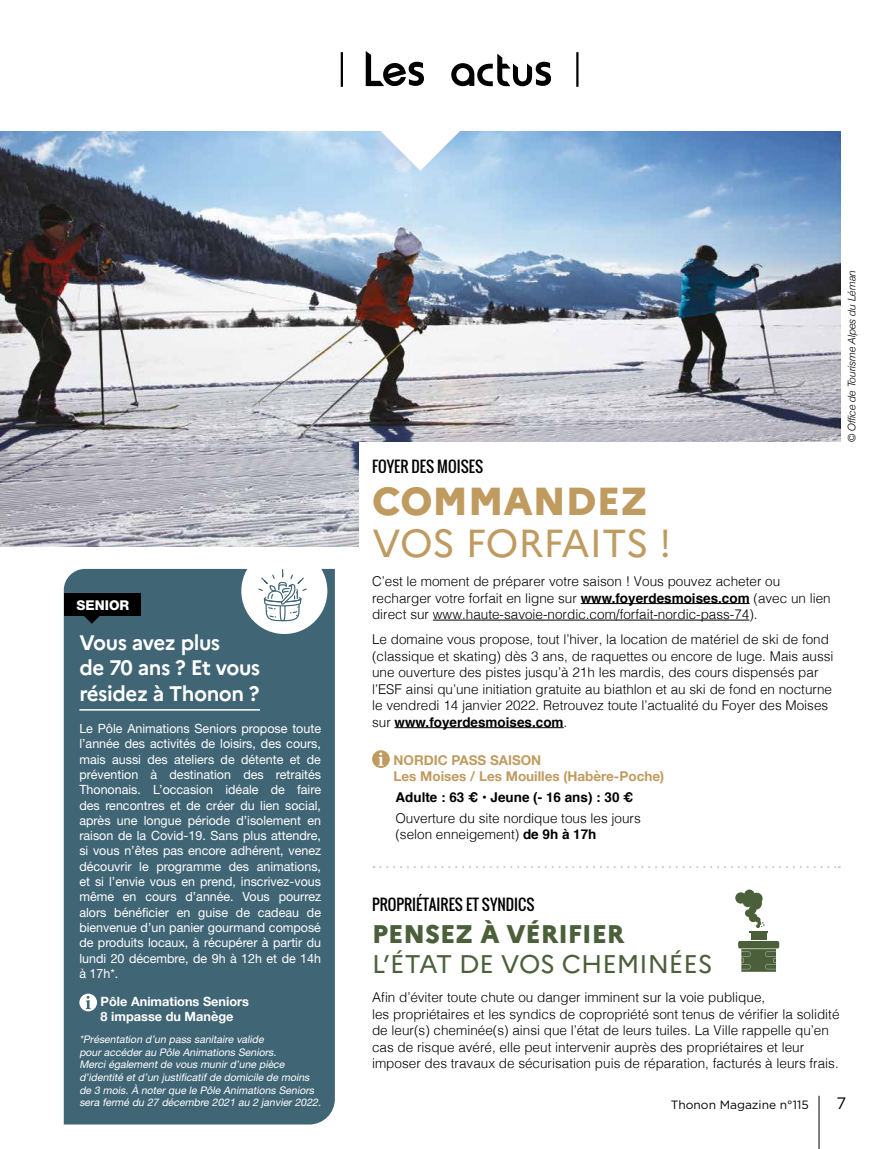
<style>
.page{position:relative;width:893px;height:1149px;background:#fff}
.page>*{position:absolute;margin:0;border:0;box-sizing:border-box;transform-origin:0 0}
.t1{font:39px "Marianne";letter-spacing:-.005em;color:#c09b60}
.t2{font:800 39px "Marianne";color:#c09b60}
.t3{font:25.5px "Marianne";color:#4b603a}
.t4{font:800 25.5px "Marianne";color:#4b603a}
.t5{font:700 21px/25.2px "Marianne";letter-spacing:-.02em;color:#fff}
.t6{font:16.5px "Gotham";color:#000}
.t7{font:15px "Oswald";color:#000}
.t8{font:300 13.5px/16.5px "Helvetica";color:#000}
.t9{font:700 13.5px/16.5px "Helvetica Neue";color:#c09b60}
.t10{font:700 13.5px "Helvetica";color:#000}
.t11{font:800 13.5px "Helvetica Neue";color:#fff}
.t12{font:12.75px/15.3px "Helvetica Neue";color:#fff;text-align:justify}
.t13{font:700 12.75px/15.3px "Helvetica Neue";color:#fff}
.t14{font:12px "Gotham";color:#000}
.t15{font:italic 10.5px/12.6px "Helvetica Neue";color:#fff}
.t16{font:italic 300 10.5px "Helvetica Neue";color:#000}
.s1{font-weight:700}
</style>
<div class="page">
<hr style="left:341px;top:52px;width:2px;height:35px;background:#000">
<hr style="left:576px;top:52px;width:2px;height:35px;background:#000">
<svg style="left:366px;top:51px;width:58px;height:35px"></svg>
<svg style="left:451px;top:54px;width:100px;height:32px"></svg>
<hr style="left:819px;top:1095px;width:1px;height:53px;background:#000">
<img style="left:0;top:131px;width:840px;height:415px">
<svg style="left:63px;top:131px;width:778px;height:40px"></svg>
<div style="left:359px;top:442px;width:491px;height:409px;background:#fff"></div>
<hr style="left:581px;top:603px;width:169px;height:1px;background:#000">
<hr style="left:433px;top:619px;width:316px;height:1px;background:#000">
<hr style="left:395px;top:727px;width:169px;height:1px;background:#000">
<div style="left:372px;top:750px;width:18px;height:17px;background:#c09b60;border-radius:50%"></div>
<svg style="left:378px;top:752px;width:5px;height:13px"></svg>
<div style="left:64px;top:568px;width:271px;height:556px;background:#406575"></div>
<hr style="left:79px;top:709px;width:181px;height:1px;background:#fff">
<svg style="left:79px;top:993px;width:18px;height:18px"></svg>
<svg style="left:86px;top:995px;width:5px;height:13px"></svg>
<svg style="left:83px;top:616px;width:18px;height:7px"></svg>
<div style="left:64px;top:593px;width:77px;height:23px;background:#000"></div>
<div style="left:241px;top:547px;width:86px;height:86px;background:#fff;border-radius:50%"></div>
<svg style="left:258px;top:569px;width:49px;height:52px"></svg>
<div style="left:738px;top:940px;width:41px;height:8px;background:#4b603a;border-radius:2px"></div>
<div style="left:751px;top:932px;width:15px;height:8px;background:#4b603a"></div>
<svg style="left:735px;top:889px;width:33px;height:43px"></svg>
<svg style="left:741px;top:948px;width:35px;height:23px"></svg>
<svg style="left:374px;top:866px;width:466px;height:1px"></svg>
<p class="t11" style="left:77px;top:596px;width:54px">SENIOR</p>
<h3 class="t5" style="left:79px;top:628px;width:182px">Vous avez plus<br>de 70 ans ? Et vous résidez à Thonon ?</h3>
<p class="t12" style="left:79px;top:720px;width:243px">Le Pôle Animations Seniors propose toute l’année des activités de loisirs, des cours, mais aussi des ateliers de détente et de prévention à destination des retraités Thononais. L’occasion idéale de faire des rencontres et de créer du lien social, après une longue période d’isolement en raison de la Covid-19. Sans plus attendre, si vous n’êtes pas encore adhérent, venez découvrir le programme des animations, et si l’envie vous en prend, inscrivez-vous même en cours d’année. Vous pourrez alors bénéficier en guise de cadeau de bienvenue d’un panier gourmand composé de produits locaux, à récupérer à partir du lundi 20 décembre, de 9h à 12h et de 14h à 17h*.</p>
<p class="t13" style="left:101px;top:993px;width:150px">Pôle Animations Seniors<br>8 impasse du Manège</p>
<p class="t15" style="left:79px;top:1032px;width:245px">*Présentation d’un pass sanitaire valide<br>pour accéder au Pôle Animations Seniors.<br>Merci également de vous munir d’une pièce d’identité et d’un justificatif de domicile de moins de 3 mois. À noter que le Pôle Animations Seniors sera fermé du 27 décembre 2021 au 2 janvier 2022.</p>
<p class="t7" style="left:372px;top:455px;width:113px">FOYER DES MOISES</p>
<h1 class="t2" style="left:372px;top:477px;width:277px">COMMANDEZ</h1>
<h1 class="t1" style="left:372px;top:519px;width:301px">VOS FORFAITS !</h1>
<p class="t8" style="left:372px;top:572px;width:460px">C’est le moment de préparer votre saison ! Vous pouvez acheter ou recharger votre forfait en ligne sur <span class="s1">www.foyerdesmoises.com</span> (avec un lien direct sur www.haute-savoie-nordic.com/forfait-nordic-pass-74).</p>
<p class="t8" style="left:372px;top:630px;width:463px">Le domaine vous propose, tout l’hiver, la location de matériel de ski de fond (classique et skating) dès 3 ans, de raquettes ou encore de luge. Mais aussi une ouverture des pistes jusqu’à 21h les mardis, des cours dispensés par l’ESF ainsi qu’une initiation gratuite au biathlon et au ski de fond en nocturne le vendredi 14 janvier 2022. Retrouvez toute l’actualité du Foyer des Moises sur <span class="s1">www.foyerdesmoises.com</span>.</p>
<p class="t9" style="left:393px;top:751px;width:272px">NORDIC PASS SAISON<br>Les Moises / Les Mouilles (Habère-Poche)</p>
<p class="t10" style="left:395px;top:786px;width:239px">Adulte : 63 € • Jeune (- 16 ans) : 30 €</p>
<p class="t8" style="left:395px;top:808px;width:247px">Ouverture du site nordique tous les jours (selon enneigement) <span class="s1">de 9h à 17h</span></p>
<p class="t16" style="left:843px;top:442px;width:173px;rotate:-90deg">© Office de Tourisme Alpes du Léman</p>
<p class="t7" style="left:372px;top:892px;width:164px">PROPRIÉTAIRES ET SYNDICS</p>
<h2 class="t4" style="left:372px;top:917px;width:254px">PENSEZ À VÉRIFIER</h2>
<h2 class="t3" style="left:372px;top:948px;width:342px">L’ÉTAT DE VOS CHEMINÉES</h2>
<p class="t8" style="left:372px;top:988px;width:469px">Afin d’éviter toute chute ou danger imminent sur la voie publique,<br>les propriétaires et les syndics de copropriété sont tenus de vérifier la solidité de leur(s) cheminée(s) ainsi que l’état de leurs tuiles. La Ville rappelle qu’en cas de risque avéré, elle peut intervenir auprès des propriétaires et leur imposer des travaux de sécurisation puis de réparation, facturés à leurs frais.</p>
<p class="t14" style="left:671px;top:1096px;width:139px">Thonon Magazine n°115</p>
<p class="t6" style="left:837px;top:1092px;width:11px">7</p>
</div>
